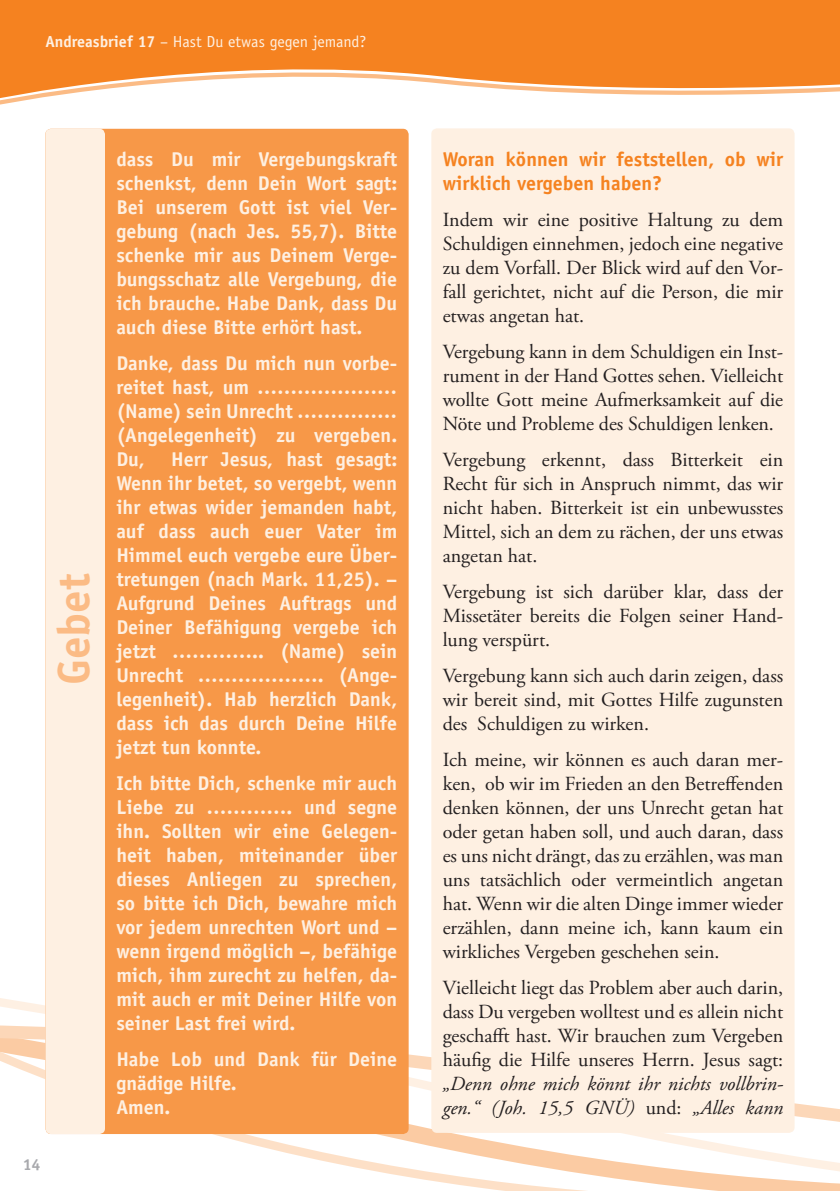
<style>
.page{position:relative;width:840px;height:1191px;background:#fff}
.page>*{position:absolute;margin:0;border:0;box-sizing:border-box;transform-origin:0 0}
._04_Kastentext_auf_o{font:700 45px "Officina Sans";color:#fbbb85}
._02_Grundtext{font:20px/24px "Adobe Garamond Pro";color:#231f20;text-align:justify}
._04_Kastentext_auf_o-2{font:700 20px/24px "Officina Sans";color:#fef0e2;text-align:justify}
._02_Grundtext-2{font:700 20px/24px "Officina Sans";color:#f58220}
.t1{font:16px "Officina Sans";color:#fef0e2}
.t2{font:700 16px "Officina Sans";color:#a8a9ad}
.s1{font-weight:700}
.s2{font-style:italic}
</style>
<div class="page">
<svg style="left:0;top:748px;width:839px;height:443px"></svg>
<svg style="left:0;top:0;width:839px;height:101px;background:#f69847"></svg>
<div style="left:431px;top:128px;width:363px;height:1004px;background:#fef0e2;border-radius:6px"></div>
<div style="left:45px;top:129px;width:363px;height:1005px;background:#f79848;border-radius:6px"></div>
<div style="left:45px;top:129px;width:60px;height:1005px;background:#fef0e2;border-radius:6px"></div>
<p class="t1" style="left:45px;top:32px;width:322px"><span class="s1">Andreasbrief 17</span> – Hast Du etwas gegen jemand?</p>
<p class="_04_Kastentext_auf_o" style="left:46px;top:685px;width:113px;rotate:-90deg">Gebet</p>
<p class="t2" style="left:23px;top:1154px;width:19px">14</p>
<p class="_04_Kastentext_auf_o-2" style="left:116px;top:147px;width:282px">dass Du mir Vergebungskraft schenkst, denn Dein Wort sagt:<br>Bei unserem Gott ist viel Ver&shy;gebung (nach Jes. 55,7). Bitte schenke mir aus Deinem Verge&shy;bungsschatz alle Vergebung, die ich brauche. Habe Dank, dass Du auch diese Bitte erhört hast.</p>
<p class="_04_Kastentext_auf_o-2" style="left:116px;top:351px;width:282px">Danke, dass Du mich nun vorbe&shy;reitet hast, um ………………… (Name) sein Unrecht …………… (Angelegenheit) zu vergeben.<br>Du,</p>
<p class="_04_Kastentext_auf_o-2" style="left:116px;top:447px;width:282px;text-indent:55px">Herr Jesus, hast gesagt:<br>Wenn ihr betet, so vergebt, wenn ihr etwas wider jemanden habt, auf dass auch euer Vater im Himmel euch vergebe eure Über&shy;tretungen (nach Mark. 11,25). – Aufgrund Deines Auftrags und Deiner Befähigung vergebe ich jetzt ………….. (Name) sein Unrecht ………………. (Ange&shy;legenheit). Hab herzlich Dank, dass ich das durch Deine Hilfe jetzt tun konnte.</p>
<p class="_04_Kastentext_auf_o-2" style="left:116px;top:771px;width:282px">Ich bitte Dich, schenke mir auch Liebe zu …………. und segne ihn. Sollten wir eine Gelegen&shy;heit haben, miteinander über dieses Anliegen zu sprechen, so bitte ich Dich, bewahre mich vor jedem unrechten Wort und – wenn irgend möglich –, befähige mich, ihm zurecht zu helfen, da&shy;mit auch er mit Deiner Hilfe von seiner Last frei wird.</p>
<p class="_04_Kastentext_auf_o-2" style="left:116px;top:1047px;width:282px">Habe Lob und Dank für Deine gnädige Hilfe.</p>
<p class="_04_Kastentext_auf_o-2" style="left:116px;top:1095px;width:56px">Amen.</p>
<p class="_02_Grundtext-2" style="left:442px;top:147px;width:342px">Woran können wir feststellen, ob wir wirklich vergeben haben?</p>
<p class="_02_Grundtext" style="left:442px;top:208px;width:342px">Indem wir eine positive Haltung zu dem Schuldigen einnehmen, jedoch eine negative zu dem Vorfall. Der Blick wird auf den Vor&shy;fall gerichtet, nicht auf die Person, die mir etwas angetan hat.</p>
<p class="_02_Grundtext" style="left:442px;top:340px;width:342px">Vergebung kann in dem Schuldigen ein Inst&shy;rument in der Hand Gottes sehen. Vielleicht wollte Gott meine Aufmerksamkeit auf die Nöte und Probleme des Schuldigen lenken.</p>
<p class="_02_Grundtext" style="left:442px;top:448px;width:342px">Vergebung erkennt, dass Bitterkeit ein Recht für sich in Anspruch nimmt, das wir nicht haben. Bitterkeit ist ein unbewusstes Mittel, sich an dem zu rächen, der uns etwas angetan hat.</p>
<p class="_02_Grundtext" style="left:442px;top:580px;width:342px">Vergebung ist sich darüber klar, dass der Missetäter bereits die Folgen seiner Hand&shy;lung verspürt.</p>
<p class="_02_Grundtext" style="left:442px;top:664px;width:342px">Vergebung kann sich auch darin zeigen, dass wir bereit sind, mit Gottes Hilfe zugunsten des Schuldigen zu wirken.</p>
<p class="_02_Grundtext" style="left:442px;top:748px;width:342px">Ich meine, wir können es auch daran mer&shy;ken, ob wir im Frieden an den Betreffenden denken können, der uns Unrecht getan hat oder getan haben soll, und auch daran, dass es uns nicht drängt, das zu erzählen, was man uns tatsächlich oder vermeintlich angetan hat. Wenn wir die alten Dinge immer wieder erzählen, dann meine ich, kann kaum ein wirkliches Vergeben geschehen sein.</p>
<p class="_02_Grundtext" style="left:442px;top:976px;width:342px">Vielleicht liegt das Problem aber auch darin, dass Du vergeben wolltest und es allein nicht geschafft hast. Wir brauchen zum Vergeben häufig die Hilfe unseres Herrn. Jesus sagt: <span class="s2">„Denn ohne mich könnt ihr nichts vollbrin&shy;gen.“ (Joh. 15,5 GNÜ)</span> und: <span class="s2">„Alles kann</span></p>
</div>
